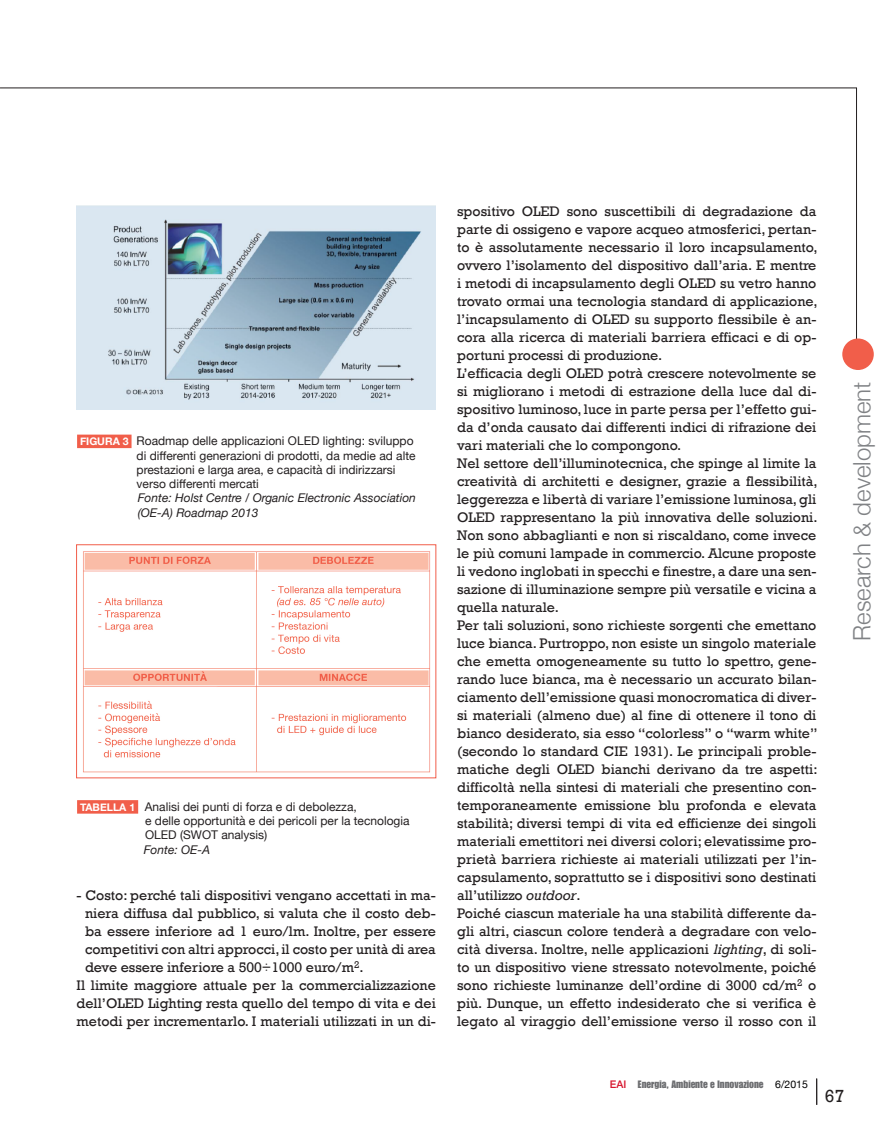
<style>
.page{position:relative;width:893px;height:1127px;background:#fff}
.page>*{position:absolute;margin:0;border:0;box-sizing:border-box;transform-origin:0 0}
.t1{font:300 24px "Helvetica Neue";color:#808285}
.t2{font:18px "Rockwell";color:#231f20}
.t3{font:14.25px/18px "Rockwell";color:#231f20}
.t4{font:12px/14.2px "Helvetica Neue";color:#231f20}
.t5{font:italic 12px/14.2px "Helvetica Neue";color:#231f20}
.t6{font:10.5px "Impact LT Std";color:#6c6d70}
.s1{font-weight:700;font-size:10.5px;color:#fff}
.s2{font-style:italic}
.s3{font-family:"Helvetica Neue";font-weight:500;color:#d7162e}
.s4{font-family:"Helvetica Neue";color:#000}
</style>
<div class="page">
<hr style="left:0;top:88px;width:857px;height:1px;background:#231f20">
<hr style="left:856px;top:88px;width:1px;height:271px;background:#231f20">
<div style="left:842px;top:338px;width:32px;height:32px;background:#f15e4a;border-radius:50%"></div>
<svg style="left:816px;top:1078px;width:1px;height:27px"></svg>
<div style="left:77px;top:435px;width:55px;height:13px;background:#f15e4a"></div>
<img style="left:77px;top:206px;width:359px;height:203px">
<div style="left:77px;top:800px;width:61px;height:14px;background:#f15e4a"></div>
<img style="left:83px;top:551px;width:348px;height:222px">
<div style="left:76px;top:544px;width:360px;height:234px;border:1px solid #f15e4a"></div>
<p class="t4" style="left:137px;top:435px;width:280px;text-indent:-57px"><span class="s1">FIGURA 3</span> Roadmap delle applicazioni OLED lighting: sviluppo di differenti generazioni di prodotti, da medie ad alte prestazioni e larga area, e capacità di indirizzarsi verso differenti mercati</p>
<p class="t5" style="left:138px;top:492px;width:280px">Fonte: Holst Centre / Organic Electronic Association (OE-A) Roadmap 2013</p>
<p class="t4" style="left:145px;top:800px;width:266px;text-indent:-65px"><span class="s1">TABELLA 1</span> Analisi dei punti di forza e di debolezza,<br>e delle opportunità e dei pericoli per la tecnologia<br>OLED (SWOT analysis)</p>
<p class="t5" style="left:144px;top:843px;width:68px">Fonte: OE-A</p>
<p class="t3" style="left:77px;top:886px;width:360px">- Costo: perché tali dispositivi vengano accettati in ma-</p>
<p class="t3" style="left:85px;top:904px;width:351px">niera diffusa dal pubblico, si valuta che il costo deb-</p>
<p class="t3" style="left:85px;top:922px;width:352px">ba essere inferiore ad 1 euro/lm. Inoltre, per essere</p>
<p class="t3" style="left:85px;top:940px;width:352px">competitivi con altri approcci, il costo per unità di area</p>
<p class="t3" style="left:85px;top:958px;width:280px">deve essere inferiore a 500÷1000 euro/m<sup>2</sup>.</p>
<p class="t3" style="left:77px;top:976px;width:361px">Il limite maggiore attuale per la commercializzazione</p>
<p class="t3" style="left:77px;top:994px;width:361px">dell’OLED Lighting resta quello del tempo di vita e dei</p>
<p class="t3" style="left:77px;top:1012px;width:360px">metodi per incrementarlo. I materiali utilizzati in un di-</p>
<p class="t3" style="left:457px;top:202px;width:362px">spositivo OLED sono suscettibili di degradazione da parte di ossigeno e vapore acqueo atmosferici, pertan&shy;to è assolutamente necessario il loro incapsulamento, ovvero l’isolamento del dispositivo dall’aria. E mentre i metodi di incapsulamento degli OLED su vetro hanno trovato ormai una tecnologia standard di applicazione, l’incapsulamento di OLED su supporto flessibile è an&shy;cora alla ricerca di materiali barriera efficaci e di op&shy;portuni processi di produzione.<br>L’efficacia degli OLED potrà crescere notevolmente se si migliorano i metodi di estrazione della luce dal di&shy;spositivo luminoso, luce in parte persa per l’effetto gui&shy;da d’onda causato dai differenti indici di rifrazione dei vari materiali che lo compongono.<br>Nel settore dell’illuminotecnica, che spinge al limite la creatività di architetti e designer, grazie a flessibilità, leggerezza e libertà di variare l’emissione luminosa, gli OLED rappresentano la più innovativa delle soluzioni.<br>Non sono abbaglianti e non si riscaldano, come invece le più comuni lampade in commercio. Alcune proposte li vedono inglobati in specchi e finestre, a dare una sen&shy;sazione di illuminazione sempre più versatile e vicina a quella naturale.<br>Per tali soluzioni, sono richieste sorgenti che emettano luce bianca. Purtroppo, non esiste un singolo materiale che emetta omogeneamente su tutto lo spettro, gene&shy;rando luce bianca, ma è necessario un accurato bilan&shy;ciamento dell’emissione quasi monocromatica di diver&shy;si materiali (almeno due) al fine di ottenere il tono di bianco desiderato, sia esso “colorless” o “warm white” (secondo lo standard CIE 1931). Le principali proble&shy;matiche degli OLED bianchi derivano da tre aspetti: difficoltà nella sintesi di materiali che presentino con&shy;temporaneamente emissione blu profonda e elevata stabilità; diversi tempi di vita ed efficienze dei singoli materiali emettitori nei diversi colori; elevatissime pro&shy;prietà barriera richieste ai materiali utilizzati per l’in&shy;capsulamento, soprattutto se i dispositivi sono destinati all’utilizzo <span class="s2">outdoor</span>.<br>Poiché ciascun materiale ha una stabilità differente da&shy;gli altri, ciascun colore tenderà a degradare con velo&shy;cità diversa. Inoltre, nelle applicazioni <span class="s2">lighting</span>, di soli&shy;to un dispositivo viene stressato notevolmente, poiché sono richieste luminanze dell’ordine di 3000 cd/m<sup>2</sup> o più. Dunque, un effetto indesiderato che si verifica è legato al viraggio dell’emissione verso il rosso con il</p>
<h1 class="t1" style="left:842px;top:641px;width:261px;rotate:-90deg">Research &amp; development</h1>
<p class="t6" style="left:610px;top:1078px;width:200px"><span class="s3">EAI</span> Energia, Ambiente e Innovazione <span class="s4">6/2015</span></p>
<p class="t2" style="left:825px;top:1086px;width:21px">67</p>
</div>
